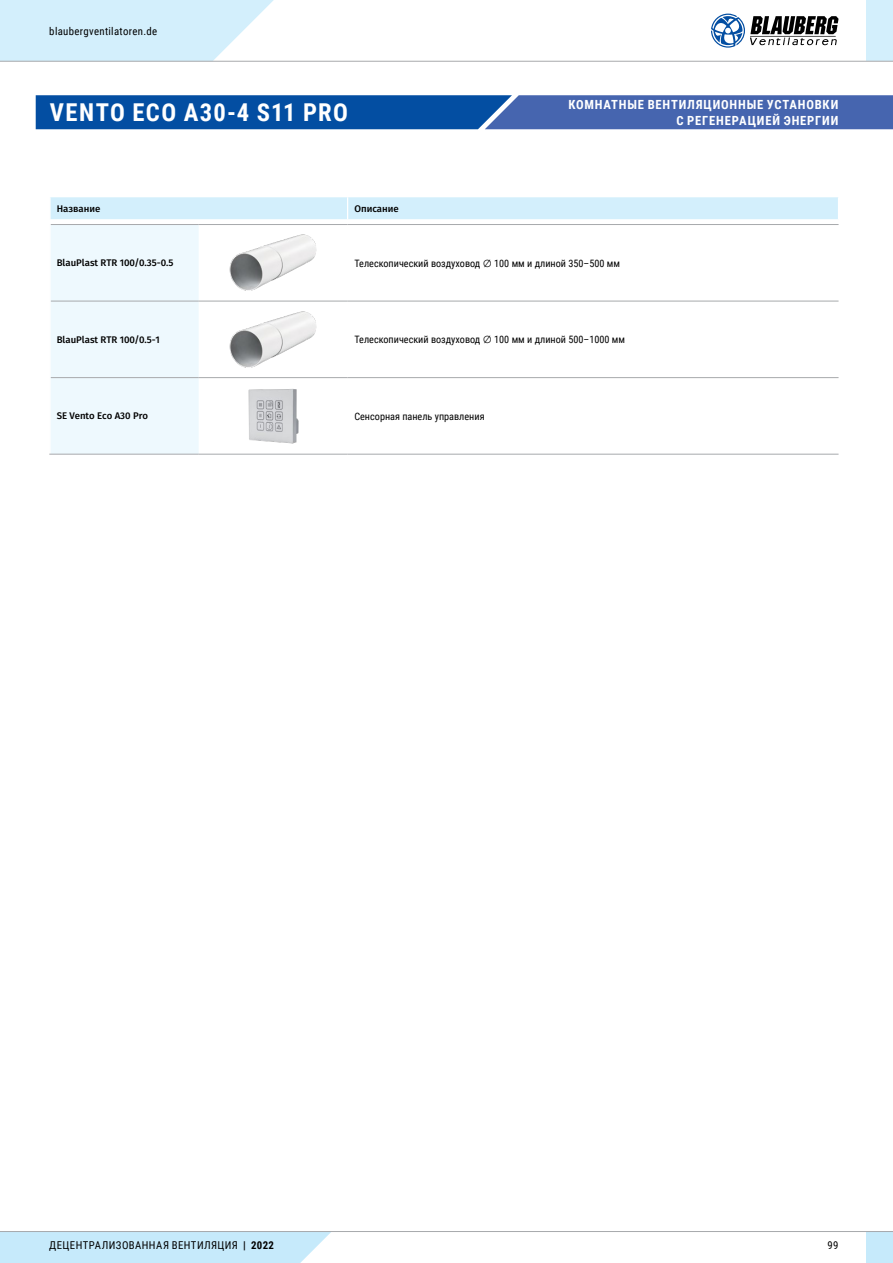
<style>
.page{position:relative;width:893px;height:1263px;background:#fff}
.page>*{position:absolute;margin:0;border:0;box-sizing:border-box;transform-origin:0 0}
.t1{font:700 24.6px "Roboto Condensed";letter-spacing:.055em;color:#fff}
.t2{font:700 12.6px/15.3px "Roboto Condensed";letter-spacing:.065em;color:#fff;text-align:right}
.t3{font:10.8px "Roboto Condensed";letter-spacing:.035em;color:#000}
.t4{font:10.2px "Roboto Condensed";color:#000}
.t5{font:500 9.6px "Fira Sans";color:#000}
.s1{font-family:"Fira Sans"}
.s2{font-weight:700}
</style>
<div class="page">
<div style="left:866px;top:1231px;width:27px;height:32px;background:#c6eafb"></div>
<div style="left:0;top:1232px;width:331px;height:31px;background:#c6eafb"></div>
<hr style="left:0;top:1231px;width:893px;height:1px;background:#a7a9ac">
<div style="left:866px;top:0;width:27px;height:61px;background:#d3effc"></div>
<svg style="left:711px;top:14px;width:127px;height:34px"></svg>
<svg style="left:0;top:0;width:295px;height:61px"></svg>
<hr style="left:0;top:61px;width:893px;height:1px;background:#a7a9ac">
<svg style="left:36px;top:95px;width:857px;height:34px;background:#255ba9"></svg>
<hr style="left:199px;top:454px;width:149px;height:1px;background:#a7a9ac">
<hr style="left:49px;top:454px;width:150px;height:1px;background:#a7a9ac">
<hr style="left:348px;top:454px;width:490px;height:1px;background:#a7a9ac">
<svg style="left:49px;top:197px;width:790px;height:257px"></svg>
<hr style="left:199px;top:301px;width:149px;height:1px;background:#a7a9ac">
<hr style="left:348px;top:301px;width:490px;height:1px;background:#a7a9ac">
<img style="left:230px;top:235px;width:86px;height:56px">
<img style="left:230px;top:311px;width:86px;height:56px">
<img style="left:248px;top:389px;width:50px;height:54px">
<p class="t3" style="left:49px;top:23px;width:109px">blaubergventilatoren.de</p>
<h1 class="t1" style="left:50px;top:95px;width:300px">VENTO ECO A30-4 S11 PRO</h1>
<p class="t5" style="left:57px;top:202px;width:45px">Название</p>
<p class="t5" style="left:354px;top:202px;width:46px">Описание</p>
<p class="t2" style="left:568px;top:97px;width:271px">КОМНАТНЫЕ ВЕНТИЛЯЦИОННЫЕ УСТАНОВКИ<br>С РЕГЕНЕРАЦИЕЙ ЭНЕРГИИ</p>
<p class="t5" style="left:57px;top:256px;width:118px">BlauPlast RTR 100/0.35-0.5</p>
<p class="t4" style="left:354px;top:256px;width:267px">Телескопический воздуховод <span class="s1">∅</span> 100 мм и длиной 350–500 мм</p>
<p class="t5" style="left:57px;top:333px;width:104px">BlauPlast RTR 100/0.5-1</p>
<p class="t4" style="left:354px;top:333px;width:272px">Телескопический воздуховод <span class="s1">∅</span> 100 мм и длиной 500–1000 мм</p>
<p class="t5" style="left:57px;top:409px;width:93px">SE Vento Eco A30 Pro</p>
<p class="t4" style="left:354px;top:409px;width:132px">Сенсорная панель управления</p>
<p class="t3" style="left:49px;top:1238px;width:226px">ДЕЦЕНТРАЛИЗОВАННАЯ ВЕНТИЛЯЦИЯ <span class="s2">| 2022</span></p>
<p class="t3" style="left:827px;top:1238px;width:13px">99</p>
</div>
